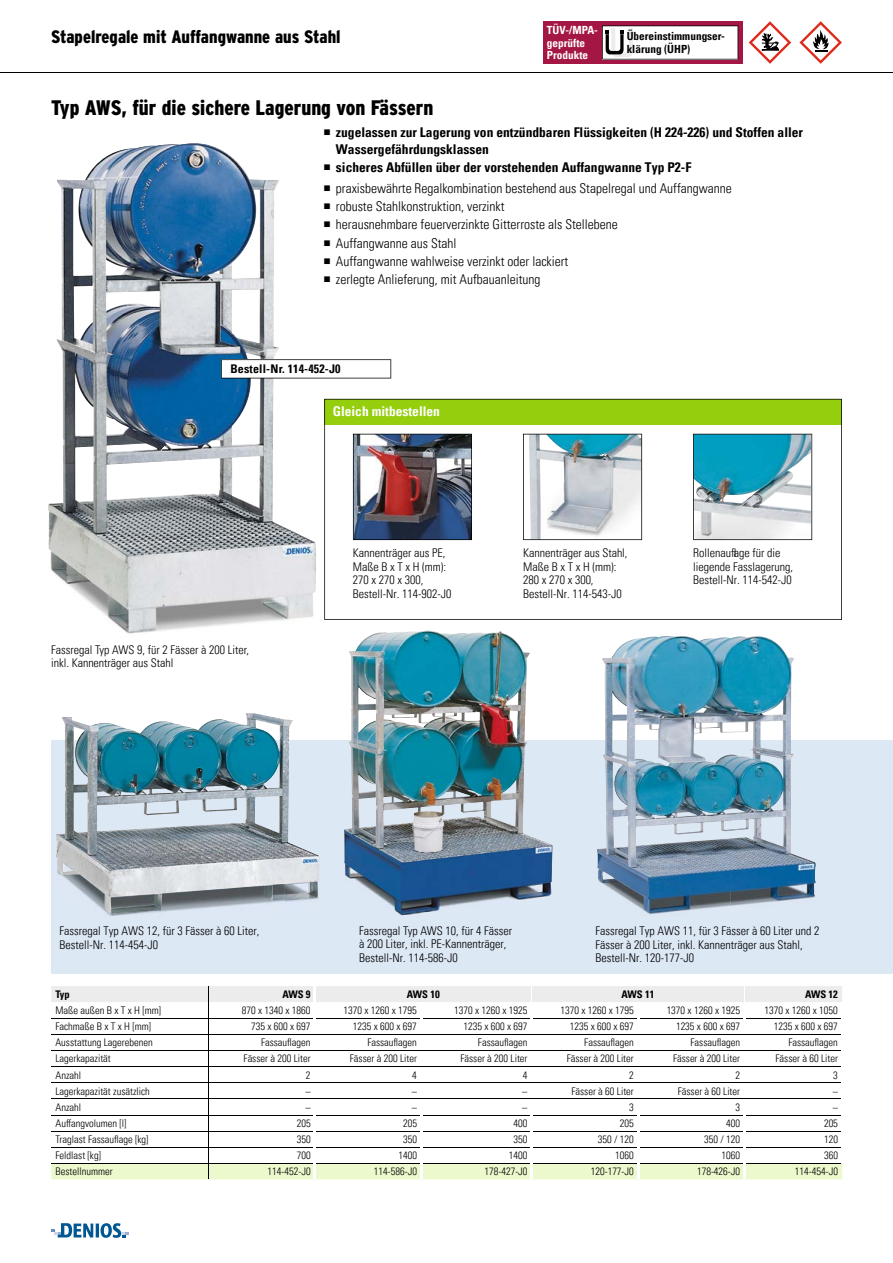
<style>
.page{position:relative;width:893px;height:1263px;background:#fff}
.page>*{position:absolute;margin:0;border:0;box-sizing:border-box;transform-origin:0 0}
.t1{font:900 21px "Interstate CE Condensed";color:#000}
.t2{font:900 18px "Interstate CE Condensed";color:#000}
.t3{font:300 condensed 13.5px/18.3px "Univers LT Pro";color:#000}
.t4{font:700 condensed 13.5px/16.2px "Univers LT Pro";color:#000}
.t5{font:700 condensed 13.5px "Univers LT Pro";color:#fff}
.t6{font:300 condensed 12px/13.5px "Univers LT Pro";color:#000}
.t7{font:700 condensed 12px "Univers LT Pro";letter-spacing:.015em;color:#000}
.t8{font:700 condensed 11.25px/12.8px "Univers LT Pro";color:#000}
.t9{font:700 condensed 11.25px/12.8px "Univers LT Pro";color:#fff}
.t10{font:300 condensed 10.5px "Univers LT Pro";color:#000}
.t11{font:700 condensed 10.5px "Univers LT Pro";color:#000}
</style>
<div class="page">
<div style="left:51px;top:740px;width:842px;height:234px;background:#dde8f5"></div>
<hr style="left:0;top:72px;width:893px;height:1px;background:#000">
<svg style="left:51px;top:986px;width:791px;height:193px"></svg>
<div style="left:543px;top:21px;width:200px;height:43px;background:#a41643"></div>
<svg style="left:602px;top:26px;width:136px;height:34px;background:#e9e9e9"></svg>
<svg style="left:799px;top:21px;width:43px;height:43px"></svg>
<svg style="left:749px;top:21px;width:42px;height:43px"></svg>
<img style="left:344px;top:631px;width:208px;height:283px">
<img style="left:597px;top:635px;width:219px;height:278px">
<img style="left:48px;top:143px;width:268px;height:489px">
<svg style="left:221px;top:359px;width:170px;height:19px"></svg>
<img style="left:56px;top:713px;width:263px;height:201px">
<svg style="left:51px;top:1223px;width:78px;height:15px"></svg>
<svg style="left:324px;top:399px;width:518px;height:221px"></svg>
<h2 class="t2" style="left:51px;top:24px;width:291px">Stapelregale mit Auffangwanne aus Stahl</h2>
<h1 class="t1" style="left:51px;top:93px;width:384px">Typ AWS, für die sichere Lagerung von Fässern</h1>
<p class="t9" style="left:547px;top:23px;width:53px">TÜV-/MPA&shy;geprüfte<br>Produkte</p>
<p class="t8" style="left:627px;top:30px;width:100px">Übereinstimmungser&shy;klärung (ÜHP)</p>
<p class="t4" style="left:336px;top:124px;width:469px">zugelassen zur Lagerung von entzündbaren Flüssigkeiten (H 224-226) und Stoffen aller<br>Wassergefährdungsklassen</p>
<p class="t4" style="left:336px;top:159px;width:357px">sicheres Abfüllen über der vorstehenden Auffangwanne Typ P2-F</p>
<p class="t3" style="left:336px;top:178px;width:397px">praxisbewährte Regalkombination bestehend aus Stapelregal und Auffangwanne robuste Stahlkonstruktion, verzinkt<br>herausnehmbare feuerverzinkte Gitterroste als Stellebene<br>Auffangwanne aus Stahl<br>Auffangwanne wahlweise verzinkt oder lackiert<br>zerlegte Anlieferung, mit Aufbauanleitung</p>
<p class="t7" style="left:230px;top:362px;width:112px">Bestell-Nr. 114-452-J0</p>
<p class="t5" style="left:333px;top:403px;width:109px">Gleich mitbestellen</p>
<p class="t6" style="left:51px;top:642px;width:200px">Fassregal Typ AWS 9, für 2 Fässer à 200 Liter, inkl. Kannenträger aus Stahl</p>
<p class="t6" style="left:353px;top:546px;width:100px">Kannenträger aus PE,<br>Maße B x T x H (mm):<br>270 x 270 x 300,<br>Bestell-Nr. 114-902-J0</p>
<p class="t6" style="left:523px;top:546px;width:106px">Kannenträger aus Stahl,<br>Maße B x T x H (mm):<br>280 x 270 x 300,<br>Bestell-Nr. 114-543-J0</p>
<p class="t6" style="left:693px;top:546px;width:101px">Rollenauflage für die liegende Fasslagerung,<br>Bestell-Nr. 114-542-J0</p>
<p class="t6" style="left:59px;top:923px;width:201px">Fassregal Typ AWS 12, für 3 Fässer à 60 Liter,<br>Bestell-Nr. 114-454-J0</p>
<p class="t6" style="left:359px;top:923px;width:154px">Fassregal Typ AWS 10, für 4 Fässer à 200 Liter, inkl. PE-Kannenträger,<br>Bestell-Nr. 114-586-J0</p>
<p class="t6" style="left:595px;top:923px;width:225px">Fassregal Typ AWS 11, für 3 Fässer à 60 Liter und 2<br>Fässer à 200 Liter, inkl. Kannenträger aus Stahl,<br>Bestell-Nr. 120-177-J0</p>
<p class="t11" style="left:55px;top:988px;width:16px">Typ</p>
<p class="t11" style="left:282px;top:988px;width:30px">AWS 9</p>
<p class="t11" style="left:407px;top:988px;width:34px">AWS 10</p>
<p class="t11" style="left:622px;top:988px;width:34px">AWS 11</p>
<p class="t11" style="left:805px;top:988px;width:34px">AWS 12</p>
<p class="t10" style="left:55px;top:1003px;width:107px">Maße außen B x T x H [mm]</p>
<p class="t10" style="left:242px;top:1003px;width:70px">870 x 1340 x 1860</p>
<p class="t10" style="left:343px;top:1003px;width:75px">1370 x 1260 x 1795</p>
<p class="t10" style="left:454px;top:1003px;width:75px">1370 x 1260 x 1925</p>
<p class="t10" style="left:560px;top:1003px;width:75px">1370 x 1260 x 1795</p>
<p class="t10" style="left:667px;top:1003px;width:75px">1370 x 1260 x 1925</p>
<p class="t10" style="left:764px;top:1003px;width:75px">1370 x 1260 x 1050</p>
<p class="t10" style="left:55px;top:1019px;width:97px">Fachmaße B x T x H [mm]</p>
<p class="t10" style="left:251px;top:1019px;width:61px">735 x 600 x 697</p>
<p class="t10" style="left:353px;top:1019px;width:66px">1235 x 600 x 697</p>
<p class="t10" style="left:463px;top:1019px;width:66px">1235 x 600 x 697</p>
<p class="t10" style="left:570px;top:1019px;width:66px">1235 x 600 x 697</p>
<p class="t10" style="left:676px;top:1019px;width:66px">1235 x 600 x 697</p>
<p class="t10" style="left:774px;top:1019px;width:66px">1235 x 600 x 697</p>
<p class="t10" style="left:55px;top:1035px;width:99px">Ausstattung Lagerebenen</p>
<p class="t10" style="left:261px;top:1035px;width:51px">Fassauflagen</p>
<p class="t10" style="left:367px;top:1035px;width:51px">Fassauflagen</p>
<p class="t10" style="left:478px;top:1035px;width:51px">Fassauflagen</p>
<p class="t10" style="left:584px;top:1035px;width:51px">Fassauflagen</p>
<p class="t10" style="left:691px;top:1035px;width:51px">Fassauflagen</p>
<p class="t10" style="left:788px;top:1035px;width:51px">Fassauflagen</p>
<p class="t10" style="left:55px;top:1051px;width:57px">Lagerkapazität</p>
<p class="t10" style="left:244px;top:1051px;width:69px">Fässer à 200 Liter</p>
<p class="t10" style="left:350px;top:1051px;width:69px">Fässer à 200 Liter</p>
<p class="t10" style="left:460px;top:1051px;width:69px">Fässer à 200 Liter</p>
<p class="t10" style="left:567px;top:1051px;width:69px">Fässer à 200 Liter</p>
<p class="t10" style="left:673px;top:1051px;width:69px">Fässer à 200 Liter</p>
<p class="t10" style="left:775px;top:1051px;width:64px">Fässer à 60 Liter</p>
<p class="t10" style="left:56px;top:1068px;width:27px">Anzahl</p>
<p class="t10" style="left:306px;top:1068px;width:6px">2</p>
<p class="t10" style="left:412px;top:1068px;width:6px">4</p>
<p class="t10" style="left:523px;top:1068px;width:6px">4</p>
<p class="t10" style="left:629px;top:1068px;width:6px">2</p>
<p class="t10" style="left:735px;top:1068px;width:6px">2</p>
<p class="t10" style="left:833px;top:1068px;width:6px">3</p>
<p class="t10" style="left:56px;top:1084px;width:96px">Lagerkapazität zusätzlich</p>
<p class="t10" style="left:305px;top:1084px;width:7px">–</p>
<p class="t10" style="left:412px;top:1084px;width:7px">–</p>
<p class="t10" style="left:522px;top:1084px;width:7px">–</p>
<p class="t10" style="left:571px;top:1084px;width:64px">Fässer à 60 Liter</p>
<p class="t10" style="left:678px;top:1084px;width:64px">Fässer à 60 Liter</p>
<p class="t10" style="left:833px;top:1084px;width:7px">–</p>
<p class="t10" style="left:56px;top:1100px;width:27px">Anzahl</p>
<p class="t10" style="left:305px;top:1100px;width:7px">–</p>
<p class="t10" style="left:412px;top:1100px;width:7px">–</p>
<p class="t10" style="left:522px;top:1100px;width:7px">–</p>
<p class="t10" style="left:629px;top:1100px;width:6px">3</p>
<p class="t10" style="left:735px;top:1100px;width:6px">3</p>
<p class="t10" style="left:833px;top:1100px;width:7px">–</p>
<p class="t10" style="left:56px;top:1116px;width:72px">Auffangvolumen [l]</p>
<p class="t10" style="left:297px;top:1116px;width:15px">205</p>
<p class="t10" style="left:403px;top:1116px;width:15px">205</p>
<p class="t10" style="left:514px;top:1116px;width:15px">400</p>
<p class="t10" style="left:620px;top:1116px;width:15px">205</p>
<p class="t10" style="left:726px;top:1116px;width:15px">400</p>
<p class="t10" style="left:824px;top:1116px;width:15px">205</p>
<p class="t10" style="left:56px;top:1132px;width:95px">Traglast Fassauflage [kg]</p>
<p class="t10" style="left:297px;top:1132px;width:15px">350</p>
<p class="t10" style="left:403px;top:1132px;width:15px">350</p>
<p class="t10" style="left:514px;top:1132px;width:15px">350</p>
<p class="t10" style="left:598px;top:1132px;width:38px">350 / 120</p>
<p class="t10" style="left:704px;top:1132px;width:38px">350 / 120</p>
<p class="t10" style="left:824px;top:1132px;width:15px">120</p>
<p class="t10" style="left:56px;top:1148px;width:47px">Feldlast [kg]</p>
<p class="t10" style="left:297px;top:1148px;width:15px">700</p>
<p class="t10" style="left:398px;top:1148px;width:20px">1400</p>
<p class="t10" style="left:509px;top:1148px;width:20px">1400</p>
<p class="t10" style="left:615px;top:1148px;width:20px">1060</p>
<p class="t10" style="left:721px;top:1148px;width:20px">1060</p>
<p class="t10" style="left:824px;top:1148px;width:15px">360</p>
<p class="t10" style="left:56px;top:1164px;width:59px">Bestellnummer</p>
<p class="t10" style="left:268px;top:1164px;width:45px">114-452-J0</p>
<p class="t10" style="left:374px;top:1164px;width:45px">114-586-J0</p>
<p class="t10" style="left:484px;top:1164px;width:45px">178-427-J0</p>
<p class="t10" style="left:591px;top:1164px;width:45px">120-177-J0</p>
<p class="t10" style="left:697px;top:1164px;width:45px">178-426-J0</p>
<p class="t10" style="left:795px;top:1164px;width:45px">114-454-J0</p>
</div>
